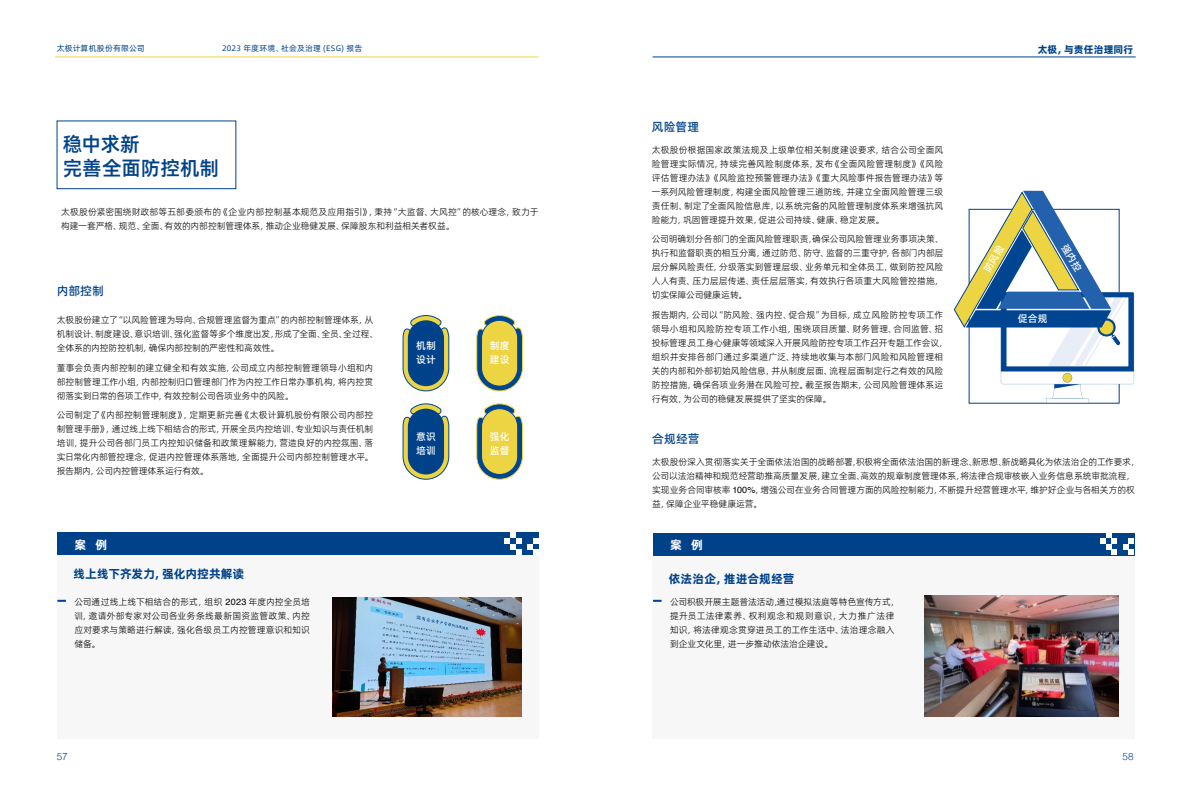
<style>
.page{position:relative;width:1191px;height:808px;background:#fff}
.page>*{position:absolute;margin:0;border:0;box-sizing:border-box;transform-origin:0 0}
.t1{font:700 20px/24px "Alibaba Pu Hui Ti 3 75 Semi";letter-spacing:-.01em;color:#004289}
.t2{font:700 12px "Alibaba Pu Hui Ti 3 95 Extra";color:#004289}
.t3{font:12px "Alibaba Pu Hui Ti 3 65 Medium";letter-spacing:.005em;color:#004289}
.t4{font:700 12px "Alibaba Pu Hui Ti 3 95 Extra";color:#fff}
.t5{font:10px/14px "Alibaba Pu Hui Ti 3 65 Medium";letter-spacing:.01em;color:#fff}
.t6{font:10px "Alibaba Pu Hui Ti 3 105 Heavy";letter-spacing:.005em;color:#004289}
.t7{font:300 10px "Helvetica";color:#004289}
.t8{font:9px/14px "Alibaba Pu Hui Ti 3 45 Light";letter-spacing:-.01em;color:#000}
.t9{font:8px "Alibaba Pu Hui Ti 3 55 Regular";letter-spacing:.025em;color:#004289}
.s1{font-family:"Helvetica"}
</style>
<div class="page">
<hr style="left:55px;top:57px;width:483px;height:1px;background:#ecd443">
<hr style="left:652px;top:57px;width:483px;height:1px;background:#004289">
<div style="left:652px;top:555px;width:482px;height:184px;background:#f7f7f7"></div>
<svg style="left:653px;top:600px;width:8px;height:2px"></svg>
<img style="left:924px;top:595px;width:194px;height:121px">
<div style="left:57px;top:121px;width:179px;height:68px;border:1px solid #004289"></div>
<div style="left:57px;top:555px;width:481px;height:184px;background:#f7f7f7"></div>
<div style="left:57px;top:533px;width:482px;height:22px;background:#004289"></div>
<svg style="left:527px;top:538px;width:11px;height:17px"></svg>
<svg style="left:504px;top:532px;width:17px;height:23px"></svg>
<svg style="left:57px;top:600px;width:9px;height:2px"></svg>
<img style="left:332px;top:597px;width:189px;height:119px">
<div style="left:653px;top:533px;width:481px;height:22px;background:#004289"></div>
<svg style="left:1123px;top:538px;width:11px;height:17px"></svg>
<svg style="left:1100px;top:533px;width:17px;height:22px"></svg>
<svg style="left:403px;top:315px;width:46px;height:76px;background:#547b8b"></svg>
<svg style="left:476px;top:315px;width:47px;height:76px;background:#b7b870"></svg>
<svg style="left:403px;top:404px;width:46px;height:76px;background:#557b8b"></svg>
<svg style="left:476px;top:404px;width:47px;height:76px;background:#b7b970"></svg>
<svg style="left:953px;top:191px;width:181px;height:212px"></svg>
<p class="t9" style="left:57px;top:42px;width:90px">太极计算机股份有限公司</p>
<p class="t9" style="left:222px;top:42px;width:142px">2023 年度环境、社会及治理 (ESG) 报告</p>
<h1 class="t1" style="left:63px;top:131px;width:158px">稳中求新<br>完善全面防控机制</h1>
<p class="t8" style="left:61px;top:204px;width:479px">太极股份紧密围绕财政部等五部委颁布的《企业内部控制基本规范及应用指引》，秉持“大监督、大风控”的核心理念，致力于构建一套严格、规范、全面、有效的内部控制管理体系，推动企业稳健发展、保障股东和利益相关者权益。</p>
<h2 class="t3" style="left:57px;top:282px;width:49px">内部控制</h2>
<p class="t8" style="left:57px;top:312px;width:323px">太极股份建立了“以风险管理为导向、合规管理监督为重点”的内部控制管理体系，从机制设计、制度建设、意识培训、强化监督等多个维度出发，形成了全面、全员、全过程、全体系的内控防控机制，确保内部控制的严密性和高效性。</p>
<p class="t8" style="left:57px;top:360px;width:318px;text-align:justify">董事会负责内部控制的建立健全和有效实施，公司成立内部控制管理领导小组和内部控制管理工作小组，内部控制归口管理部门作为内控工作日常办事机构，将内控贯彻落实到日常的各项工作中，有效控制公司各项业务中的风险。</p>
<p class="t8" style="left:57px;top:408px;width:318px;text-align:justify">公司制定了《内部控制管理制度》，定期更新完善《太极计算机股份有限公司内部控制管理手册》，通过线上线下相结合的形式，开展全员内控培训、专业知识与责任机制培训，提升公司各部门员工内控知识储备和政策理解能力，营造良好的内控氛围、落实日常化内部管控理念，促进内控管理体系落地，全面提升公司内部控制管理水平。报告期内，公司内控管理体系运行有效。</p>
<h2 class="t4" style="left:74px;top:535px;width:34px">案 例</h2>
<h2 class="t2" style="left:73px;top:564px;width:173px">线上线下齐发力，强化内控共解读</h2>
<p class="t8" style="left:74px;top:594px;width:237px;text-align:justify">公司通过线上线下相结合的形式，组织 <span class="s1">2023</span> 年度内控全员培训，邀请外部专家对公司各业务条线最新国资监管政策、内控应对要求与策略进行解读，强化各级员工内控管理意识和知识储备。</p>
<p class="t5" style="left:416px;top:338px;width:21px">机制设计</p>
<p class="t5" style="left:490px;top:338px;width:21px">制度建设</p>
<p class="t5" style="left:416px;top:429px;width:21px">意识培训</p>
<p class="t5" style="left:490px;top:429px;width:21px">强化监督</p>
<p class="t6" style="left:1037px;top:41px;width:97px">太极，与责任治理同行</p>
<h2 class="t3" style="left:652px;top:118px;width:49px">风险管理</h2>
<p class="t8" style="left:652px;top:142px;width:293px;text-align:justify">太极股份根据国家政策法规及上级单位相关制度建设要求，结合公司全面风险管理实际情况，持续完善风险制度体系，发布《全面风险管理制度》《风险评估管理办法》《风险监控预警管理办法》《重大风险事件报告管理办法》等一系列风险管理制度，构建全面风险管理三道防线，并建立全面风险管理三级责任制、制定了全面风险信息库，以系统完备的风险管理制度体系来增强抗风险能力，巩固管理提升效果，促进公司持续、健康、稳定发展。</p>
<p class="t8" style="left:652px;top:232px;width:293px;text-align:justify">公司明确划分各部门的全面风险管理职责，确保公司风险管理业务事项决策、执行和监督职责的相互分离，通过防范、防守、监督的三重守护，各部门内部层层分解风险责任，分级落实到管理层级、业务单元和全体员工，做到防控风险人人有责、压力层层传递、责任层层落实，有效执行各项重大风险管控措施，切实保障公司健康运转。</p>
<p class="t8" style="left:652px;top:307px;width:297px">报告期内，公司以“防风险、强内控、促合规”为目标，成立风险防控专项工作领导小组和风险防控专项工作小组，围绕项目质量、财务管理、合同监管、招投标管理、员工身心健康等领域深入开展风险防控专项工作，召开专题工作会议，组织并安排各部门通过多渠道广泛、持续地收集与本部门风险和风险管理相关的内部和外部初始风险信息，并从制度层面、流程层面制定行之有效的风险防控措施，确保各项业务潜在风险可控。截至报告期末，公司风险管理体系运行有效，为公司的稳健发展提供了坚实的保障。</p>
<h2 class="t3" style="left:652px;top:430px;width:49px">合规经营</h2>
<p class="t8" style="left:652px;top:454px;width:489px">太极股份深入贯彻落实关于全面依法治国的战略部署，积极将全面依法治国的新理念、新思想、新战略具化为依法治企的工作要求，公司以法治精神和规范经营助推高质量发展，建立全面、高效的规章制度管理体系，将法律合规审核嵌入业务信息系统审批流程，实现业务合同审核率 <span class="s1">100%</span>，增强公司在业务合同管理方面的风险控制能力，不断提升经营管理水平，维护好企业与各相关方的权益，保障企业平稳健康运营。</p>
<p class="t5" style="left:1017px;top:311px;width:31px">促合规</p>
<h2 class="t4" style="left:670px;top:535px;width:34px">案 例</h2>
<h2 class="t2" style="left:669px;top:569px;width:127px">依法治企，推进合规经营</h2>
<p class="t8" style="left:670px;top:594px;width:231px">公司积极开展主题普法活动，通过模拟法庭等特色宣传方式，提升员工法律素养、权利观念和规则意识，大力推广法律知识，将法律观念贯穿进员工的工作生活中、法治理念融入到企业文化里，进一步推动依法治企建设。</p>
<p class="t7" style="left:57px;top:747px;width:13px">57</p>
<p class="t7" style="left:1122px;top:747px;width:13px">58</p>
</div>
